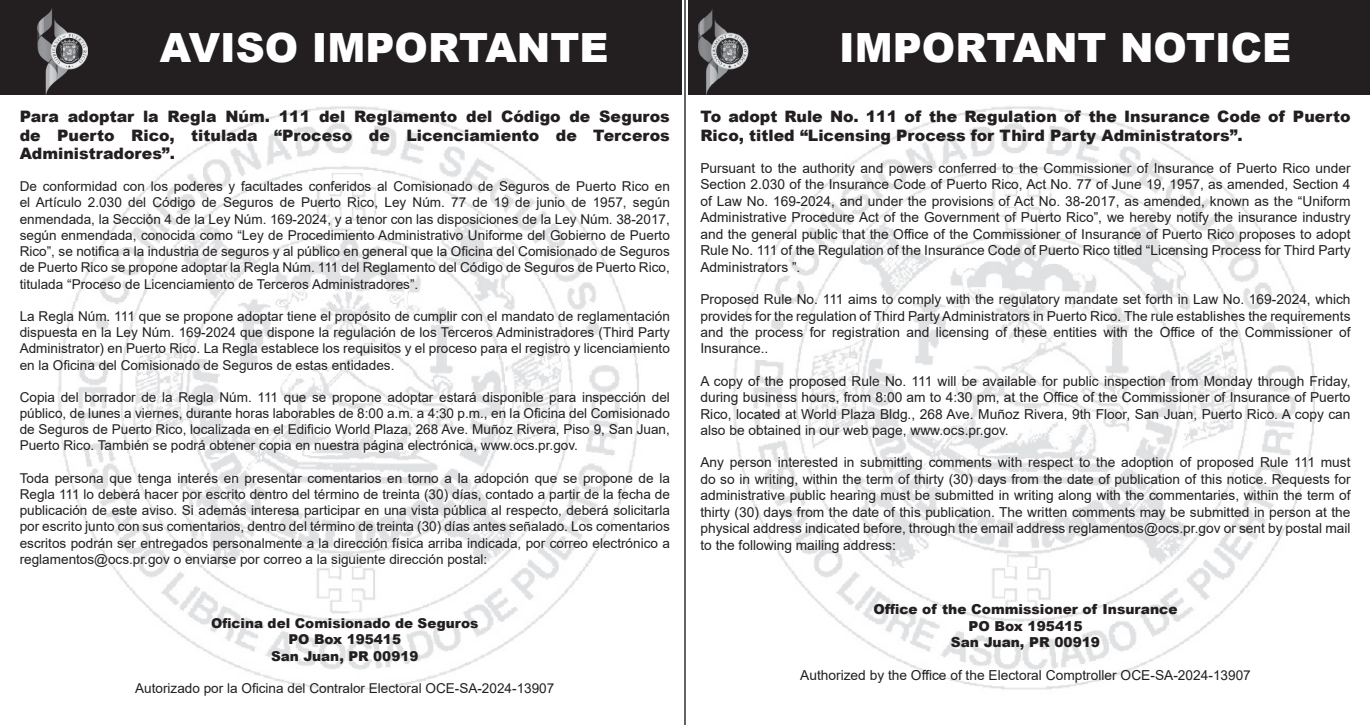
<style>
.page{position:relative;width:1370px;height:725px;background:#fff}
.page>*{position:absolute;margin:0;border:0;box-sizing:border-box;transform-origin:0 0}
.t1{font:900 40.25px "Arial";color:#fff}
.t2{font:900 15.75px/18.9px "Arial";color:#231f20;text-align:justify}
.t3{font:13.65px/16.3px "Arial";color:#231f20;text-align:justify}
.t4{font:900 13.65px/16.3px "Arial";color:#231f20;text-align:center}
</style>
<div class="page">
<img style="left:58px;top:106px;width:581px;height:584px">
<img style="left:733px;top:106px;width:582px;height:584px">
<div style="left:0;top:0;width:681px;height:94px;background:#231f20"></div>
<div style="left:689px;top:0;width:681px;height:94px;background:#231f20"></div>
<img style="left:38px;top:8px;width:49px;height:87px">
<img style="left:698px;top:9px;width:50px;height:86px">
<hr style="left:684px;top:0;width:2px;height:724px;background:#636366">
<h1 class="t1" style="left:160px;top:19px;width:450px">AVISO IMPORTANTE</h1>
<h1 class="t1" style="left:839px;top:19px;width:453px">IMPORTANT NOTICE</h1>
<p class="t2" style="left:20px;top:106px;width:652px">Para adoptar la Regla Núm. 111 del Reglamento del Código de Seguros de Puerto Rico, titulada “Proceso de Licenciamiento de Terceros Administradores”.</p>
<p class="t3" style="left:20px;top:178px;width:652px">De conformidad con los poderes y facultades conferidos al Comisionado de Seguros de Puerto Rico en el Artículo 2.030 del Código de Seguros de Puerto Rico, Ley Núm. 77 de 19 de junio de 1957, según enmendada, la Sección 4 de la Ley Núm. 169-2024, y a tenor con las disposiciones de la Ley Núm. 38-2017, según enmendada, conocida como “Ley de Procedimiento Administrativo Uniforme del Gobierno de Puerto Rico”, se notifica a la industria de seguros y al público en general que la Oficina del Comisionado de Seguros de Puerto Rico se propone adoptar la Regla Núm. 111 del Reglamento del Código de Seguros de Puerto Rico, titulada “Proceso de Licenciamiento de Terceros Administradores”.</p>
<p class="t3" style="left:20px;top:307px;width:652px">La Regla Núm. 111 que se propone adoptar tiene el propósito de cumplir con el mandato de reglamentación dispuesta en la Ley Núm. 169-2024 que dispone la regulación de los Terceros Administradores (Third Party Administrator) en Puerto Rico. La Regla establece los requisitos y el proceso para el registro y licenciamiento en la Oficina del Comisionado de Seguros de estas entidades.</p>
<p class="t3" style="left:20px;top:388px;width:652px">Copia del borrador de la Regla Núm. 111 que se propone adoptar estará disponible para inspección del público, de lunes a viernes, durante horas laborables de 8:00 a.m. a 4:30 p.m., en la Oficina del Comisionado de Seguros de Puerto Rico, localizada en el Edificio World Plaza, 268 Ave. Muñoz Rivera, Piso 9, San Juan, Puerto Rico. También se podrá obtener copia en nuestra página electrónica, www.ocs.pr.gov.</p>
<p class="t3" style="left:20px;top:469px;width:652px">Toda persona que tenga interés en presentar comentarios en torno a la adopción que se propone de la Regla 111 lo deberá hacer por escrito dentro del término de treinta (30) días, contado a partir de la fecha de publicación de este aviso. Si además interesa participar en una vista pública al respecto, deberá solicitarla por escrito junto con sus comentarios, dentro del término de treinta (30) días antes señalado. Los comentarios escritos podrán ser entregados personalmente a la dirección física arriba indicada, por correo electrónico a reglamentos@ocs.pr.gov o enviarse por correo a la siguiente dirección postal:</p>
<p class="t4" style="left:211px;top:614px;width:269px">Oficina del Comisionado de Seguros<br>PO Box 195415<br>San Juan, PR 00919</p>
<p class="t3" style="left:135px;top:679px;width:421px">Autorizado por la Oficina del Contralor Electoral OCE-SA-2024-13907</p>
<p class="t2" style="left:700px;top:106px;width:652px">To adopt Rule No. 111 of the Regulation of the Insurance Code of Puerto<br>Rico, titled “Licensing Process for Third Party Administrators”.</p>
<p class="t3" style="left:700px;top:160px;width:652px">Pursuant to the authority and powers conferred to the Commissioner of Insurance of Puerto Rico under Section 2.030 of the Insurance Code of Puerto Rico, Act No. 77 of June 19, 1957, as amended, Section 4 of Law No. 169-2024, and under the provisions of Act No. 38-2017, as amended, known as the “Uniform Administrative Procedure Act of the Government of Puerto Rico”, we hereby notify the insurance industry and the general public that the Office of the Commissioner of Insurance of Puerto Rico proposes to adopt Rule No. 111 of the Regulation of the Insurance Code of Puerto Rico titled “Licensing Process for Third Party Administrators ”.</p>
<p class="t3" style="left:700px;top:291px;width:652px">Proposed Rule No. 111 aims to comply with the regulatory mandate set forth in Law No. 169-2024, which provides for the regulation of Third Party Administrators in Puerto Rico. The rule establishes the requirements and the process for registration and licensing of these entities with the Office of the Commissioner of Insurance..</p>
<p class="t3" style="left:700px;top:372px;width:652px">A copy of the proposed Rule No. 111 will be available for public inspection from Monday through Friday, during business hours, from 8:00 am to 4:30 pm, at the Office of the Commissioner of Insurance of Puerto Rico, located at World Plaza Bldg., 268 Ave. Muñoz Rivera, 9th Floor, San Juan, Puerto Rico. A copy can also be obtained in our web page, www.ocs.pr.gov.</p>
<p class="t3" style="left:700px;top:454px;width:652px">Any person interested in submitting comments with respect to the adoption of proposed Rule 111 must do so in writing, within the term of thirty (30) days from the date of publication of this notice. Requests for administrative public hearing must be submitted in writing along with the commentaries, within the term of thirty (30) days from the date of this publication. The written comments may be submitted in person at the physical address indicated before, through the email address reglamentos@ocs.pr.gov or sent by postal mail to the following mailing address:</p>
<p class="t4" style="left:873px;top:601px;width:306px">Office of the Commissioner of Insurance<br>PO Box 195415<br>San Juan, PR 00919</p>
<p class="t3" style="left:800px;top:666px;width:452px">Authorized by the Office of the Electoral Comptroller OCE-SA-2024-13907</p>
</div>
